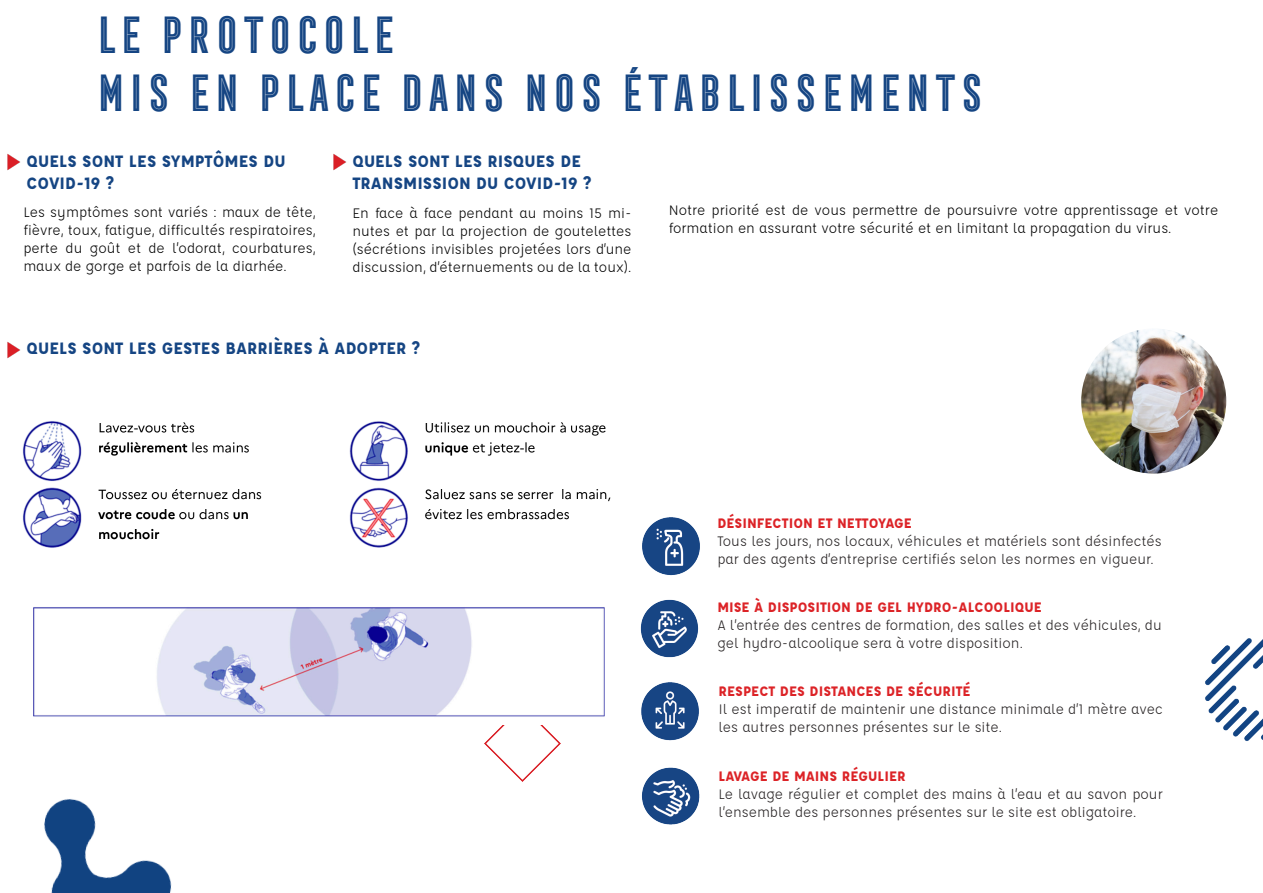
<style>
.page{position:relative;width:1263px;height:893px;background:#fff}
.page>*{position:absolute;margin:0;border:0;box-sizing:border-box;transform-origin:0 0}
.Style_de_paragraphe{font:48px/57.6px "Frontage Condensed Inline";color:#154583}
.Style_de_paragraphe-2{font:700 18px/21.6px "Affogato";color:#154583}
.Style_de_paragraphe-3{font:15px/18px "Affogato";color:#000;text-align:justify}
.Style_de_paragraphe-4{font:15px/18px "Affogato";color:#231f20}
.Style_de_paragraphe-5{font:700 15px "Affogato";color:#dc2327}
</style>
<div class="page">
<img style="left:484px;top:725px;width:77px;height:57px">
<img style="left:642px;top:767px;width:58px;height:58px">
<img style="left:641px;top:686px;width:58px;height:55px">
<img style="left:642px;top:517px;width:58px;height:54px">
<img style="left:640px;top:571px;width:59px;height:115px">
<img style="left:7px;top:153px;width:13px;height:18px">
<img style="left:7px;top:341px;width:13px;height:18px">
<img style="left:333px;top:153px;width:13px;height:18px">
<img style="left:1081px;top:328px;width:145px;height:146px;border-radius:73px">
<img style="left:1205px;top:638px;width:58px;height:103px">
<img style="left:23px;top:421px;width:588px;height:127px">
<img style="left:33px;top:607px;width:572px;height:110px">
<img style="left:44px;top:799px;width:128px;height:94px">
<p class="Style_de_paragraphe" style="left:93px;top:6px;width:892px">LE PROTOCOLE<br>MIS EN PLACE DANS NOS ÉTABLISSEMENTS</p>
<p class="Style_de_paragraphe-2" style="left:27px;top:150px;width:260px">QUELS SONT LES SYMPTÔMES DU<br>COVID-19 ?</p>
<p class="Style_de_paragraphe-2" style="left:352px;top:150px;width:241px">QUELS SONT LES RISQUES DE<br>TRANSMISSION DU COVID-19 ?</p>
<p class="Style_de_paragraphe-3" style="left:23px;top:203px;width:294px">Les symptômes sont variés : maux de tête, fièvre, toux, fatigue, difficultés respiratoires, perte du goût et de l’odorat, courbatures, maux de gorge et parfois de la diarhée.</p>
<p class="Style_de_paragraphe-3" style="left:352px;top:204px;width:281px">En face à face pendant au moins 15 mi&shy;nutes et par la projection de goutelettes (sécrétions invisibles projetées lors d’une discussion, d’éternuements ou de la toux).</p>
<p class="Style_de_paragraphe-3" style="left:669px;top:201px;width:551px">Notre priorité est de vous permettre de poursuivre votre apprentissage et votre formation en assurant votre sécurité et en limitant la propagation du virus.</p>
<p class="Style_de_paragraphe-2" style="left:27px;top:337px;width:395px">QUELS SONT LES GESTES BARRIÈRES À ADOPTER ?</p>
<p class="Style_de_paragraphe-5" style="left:717px;top:514px;width:196px">DÉSINFECTION ET NETTOYAGE</p>
<p class="Style_de_paragraphe-4" style="left:717px;top:532px;width:446px">Tous les jours, nos locaux, véhicules et matériels sont désinfectés par des agents d’entreprise certifiés selon les normes en vigueur.</p>
<p class="Style_de_paragraphe-5" style="left:717px;top:598px;width:326px">MISE À DISPOSITION DE GEL HYDRO-ALCOOLIQUE</p>
<p class="Style_de_paragraphe-4" style="left:717px;top:616px;width:446px">A l’entrée des centres de formation, des salles et des véhicules, du gel hydro-alcoolique sera à votre disposition.</p>
<p class="Style_de_paragraphe-5" style="left:718px;top:682px;width:254px">RESPECT DES DISTANCES DE SÉCURITÉ</p>
<p class="Style_de_paragraphe-4" style="left:718px;top:700px;width:446px">Il est imperatif de maintenir une distance minimale d’1 mètre avec les autres personnes présentes sur le site.</p>
<p class="Style_de_paragraphe-5" style="left:718px;top:767px;width:189px">LAVAGE DE MAINS RÉGULIER</p>
<p class="Style_de_paragraphe-4" style="left:718px;top:785px;width:446px">Le lavage régulier et complet des mains à l’eau et au savon pour l’ensemble des personnes présentes sur le site est obligatoire.</p>
</div>
